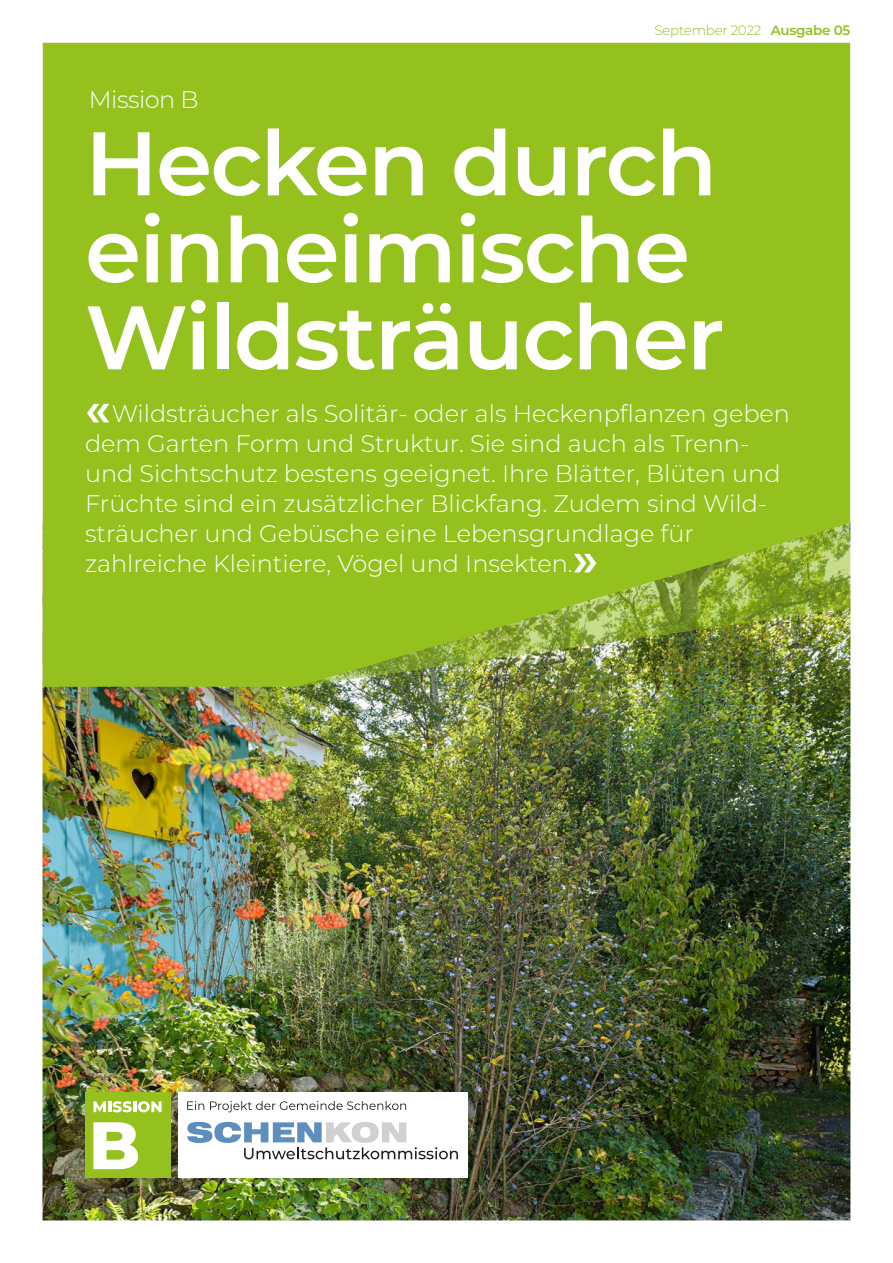
<style>
.page{position:relative;width:893px;height:1263px;background:#fff}
.page>*{position:absolute;margin:0;border:0;box-sizing:border-box;transform-origin:0 0}
.t1{font:600 90px/87px "Montserrat";letter-spacing:-.02em;color:#fff}
.t2{font:300 24px/30px "Montserrat";color:#fff}
.t3{font:300 24px "Montserrat";letter-spacing:-.02em;color:#fff}
.t4{font:300 13.5px "Montserrat";letter-spacing:-.02em;color:#95c11f}
.s1{font-weight:600}
.s2{font-weight:600;font-size:48px}
</style>
<div class="page">
<img style="left:42px;top:42px;width:809px;height:1179px">
<div style="left:179px;top:1093px;width:289px;height:85px;background:#fff"></div>
<div style="left:85px;top:1093px;width:85px;height:85px;background:#95c11f"></div>
<svg style="left:93px;top:1101px;width:69px;height:11px"></svg>
<svg style="left:93px;top:1122px;width:45px;height:47px"></svg>
<svg style="left:187px;top:1101px;width:17px;height:9px"></svg>
<svg style="left:210px;top:1101px;width:196px;height:11px"></svg>
<svg style="left:187px;top:1122px;width:271px;height:37px"></svg>
<p class="t4" style="left:654px;top:21px;width:197px">September 2022 <span class="s1">Ausgabe 05</span></p>
<p class="t3" style="left:89px;top:83px;width:111px">Mission B</p>
<h1 class="t1" style="left:85px;top:116px;width:641px">Hecken durch einheimische<br>Wildsträucher</h1>
<p class="t2" style="left:85px;top:397px;width:707px"><span class="s2">«</span>Wildsträucher als Solitär- oder als Heckenpflanzen geben dem Garten Form und Struktur. Sie sind auch als Trenn&shy;und Sichtschutz bestens geeignet. Ihre Blätter, Blüten und Früchte sind ein zusätzlicher Blickfang. Zudem sind Wild&shy;sträucher und Gebüsche eine Lebensgrundlage für zahlreiche Kleintiere, Vögel und Insekten.<span class="s2">»</span></p>
</div>
